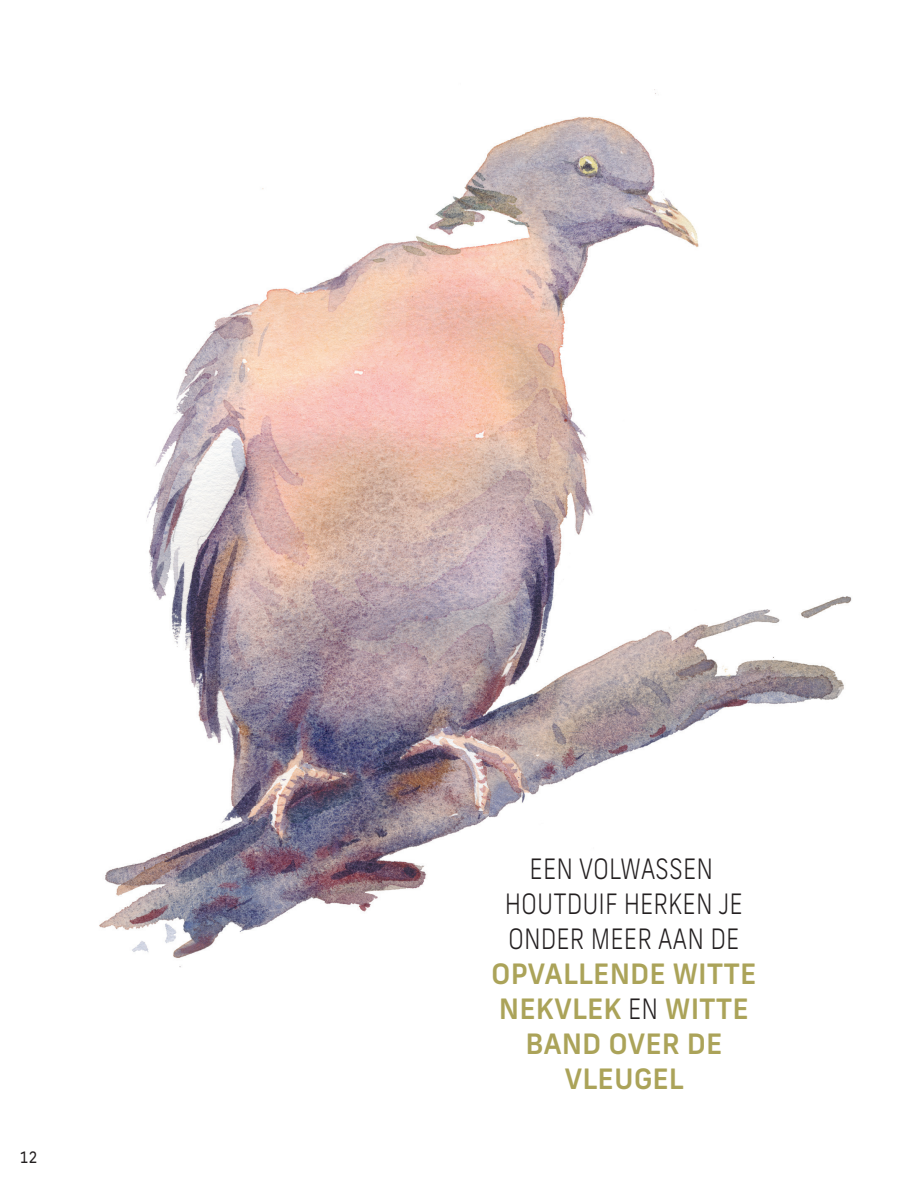
<style>
.page{position:relative;width:914px;height:1188px;background:#fff}
.page>*{position:absolute;margin:0;border:0;box-sizing:border-box;transform-origin:0 0}
.t1{font:500 28px/35px "Frank New";color:#aba359;text-align:center}
.t2{font:300 28px/35px "Frank New";color:#231f20;text-align:center;scale:.85 1}
.t3{font:15.75px "Frank New";color:#231f20;scale:.9 1}
.s1{font-weight:300;color:#231f20}
</style>
<div class="page">
<img style="left:99px;top:89px;width:753px;height:879px">
<p class="t3" style="left:20px;top:1147px;width:21px">12</p>
<p class="t2" style="left:505px;top:851px;width:282px">EEN VOLWASSEN<br>HOUTDUIF HERKEN JE<br>ONDER MEER AAN DE</p>
<p class="t1" style="left:491px;top:956px;width:267px">OPVALLENDE WITTE<br>NEKVLEK <span class="s1">EN</span> WITTE<br>BAND OVER DE<br>VLEUGEL</p>
</div>
